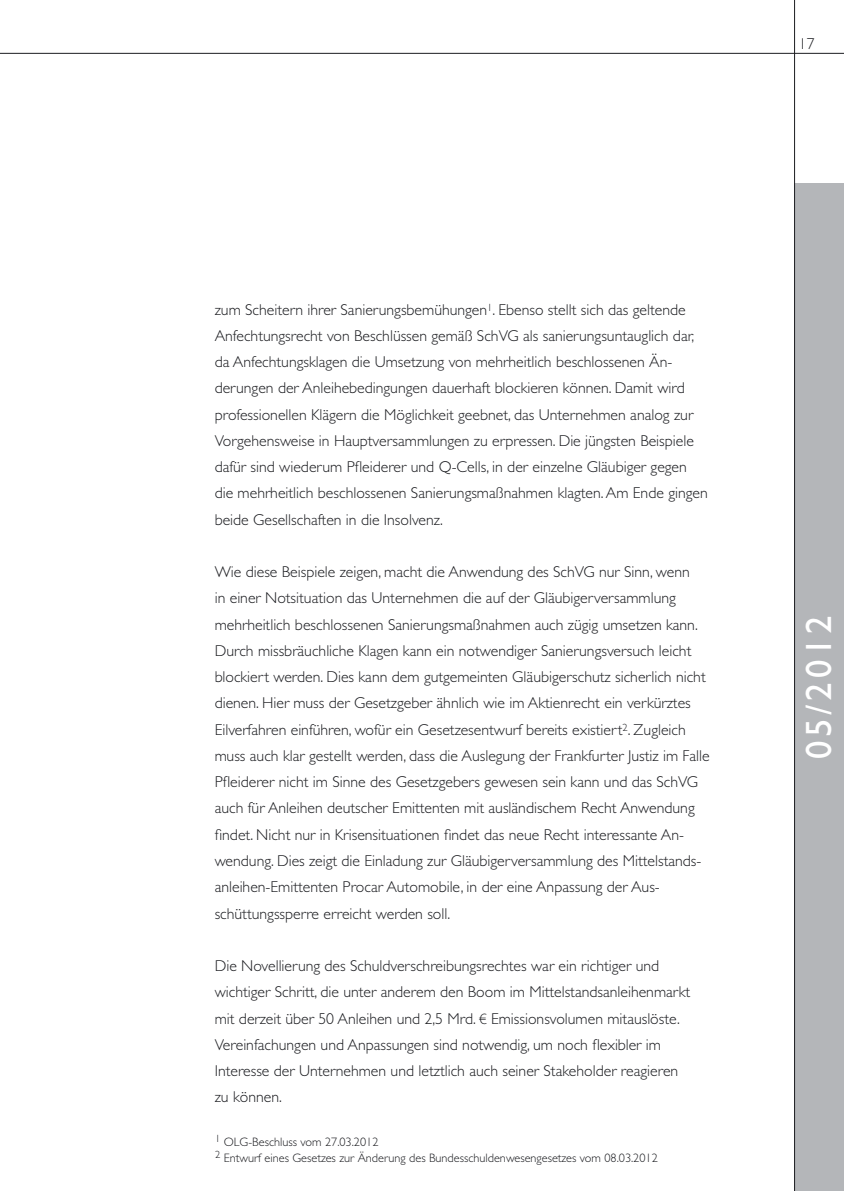
<style>
.page{position:relative;width:844px;height:1191px;background:#fff}
.page>*{position:absolute;margin:0;border:0;box-sizing:border-box;transform-origin:0 0}
.t1{font:36.75px "Gill Sans";letter-spacing:.1em;color:#fff}
.t2{font:300 15.75px/26.2px "Gill Sans";color:#1b1c20}
.t3{font:300 12.25px/15.8px "Gill Sans";color:#1b1c20}
.s1{font-family:"Myriad Pro"}
</style>
<div class="page">
<hr style="left:0;top:53px;width:843px;height:1px;background:#1b1c20">
<div style="left:794px;top:184px;width:49px;height:1007px;background:#b4b6b9"></div>
<hr style="left:794px;top:0;width:1px;height:1191px;background:#1b1c20">
<p class="t2" style="left:798px;top:31px;width:17px">17</p>
<p class="t2" style="left:215px;top:296px;width:494px">zum Scheitern ihrer Sanierungsbemühungen<sup>1</sup>. Ebenso stellt sich das geltende Anfechtungsrecht von Beschlüssen gemäß SchVG als sanierungsuntauglich dar, da Anfechtungsklagen die Umsetzung von mehrheitlich beschlossenen Än&shy;derungen der Anleihebedingungen dauerhaft blockieren können. Damit wird professionellen Klägern die Möglichkeit geebnet, das Unternehmen analog zur Vorgehensweise in Hauptversammlungen zu erpressen. Die jüngsten Beispiele dafür sind wiederum Pfleiderer und Q-Cells, in der einzelne Gläubiger gegen die mehrheitlich beschlossenen Sanierungsmaßnahmen klagten. Am Ende gingen beide Gesellschaften in die Insolvenz.</p>
<p class="t2" style="left:215px;top:559px;width:496px">Wie diese Beispiele zeigen, macht die Anwendung des SchVG nur Sinn, wenn<br>in einer Notsituation das Unternehmen die auf der Gläubigerversammlung mehrheitlich beschlossenen Sanierungsmaßnahmen auch zügig umsetzen kann.<br>Durch missbräuchliche Klagen kann ein notwendiger Sanierungsversuch leicht blockiert werden. Dies kann dem gutgemeinten Gläubigerschutz sicherlich nicht dienen. Hier muss der Gesetzgeber ähnlich wie im Aktienrecht ein verkürztes Eilverfahren einführen, wofür ein Gesetzesentwurf bereits existiert<sup>2</sup>. Zugleich muss auch klar gestellt werden, dass die Auslegung der Frankfurter Justiz im Falle Pfleiderer nicht im Sinne des Gesetzgebers gewesen sein kann und das SchVG auch für Anleihen deutscher Emittenten mit ausländischem Recht Anwendung findet. Nicht nur in Krisensituationen findet das neue Recht interessante An&shy;wendung. Dies zeigt die Einladung zur Gläubigerversammlung des Mittelstands&shy;anleihen-Emittenten Procar Automobile, in der eine Anpassung der Aus&shy;schüttungssperre erreicht werden soll.</p>
<p class="t2" style="left:215px;top:952px;width:477px">Die Novellierung des Schuldverschreibungsrechtes war ein richtiger und wichtiger Schritt, die unter anderem den Boom im Mittelstandsanleihenmarkt mit derzeit über 50 Anleihen und 2,5 Mrd. <span class="s1">€</span> Emissionsvolumen mitauslöste.<br>Vereinfachungen und Anpassungen sind notwendig, um noch flexibler im Interesse der Unternehmen und letztlich auch seiner Stakeholder reagieren zu können.</p>
<p class="t3" style="left:215px;top:1134px;width:444px"><sup>1</sup> OLG-Beschluss vom 27.03.2012<br><sup>2</sup> Entwurf eines Gesetzes zur Änderung des Bundesschuldenwesengesetzes vom 08.03.2012</p>
<h1 class="t1" style="left:797px;top:758px;width:144px;rotate:-90deg">05/2012</h1>
</div>
